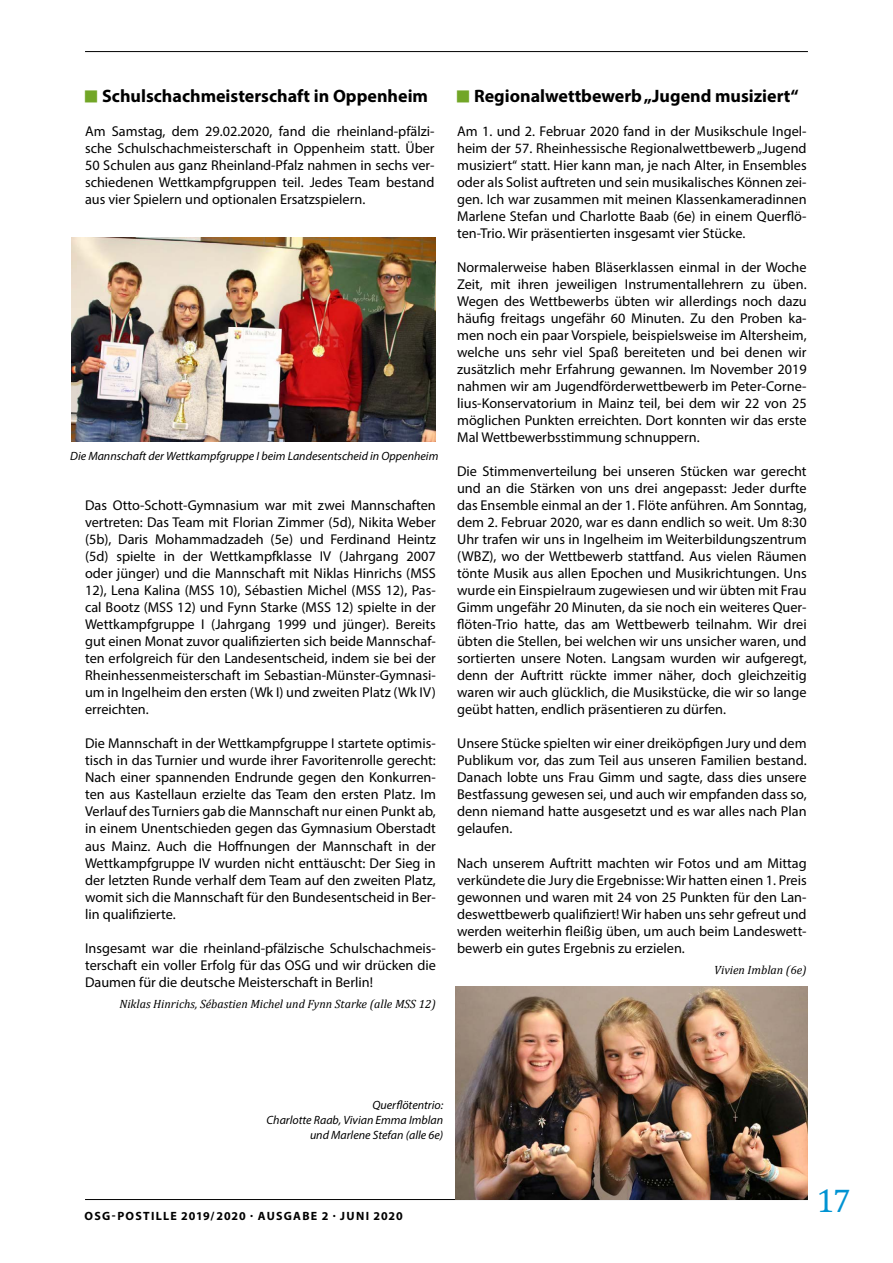
<style>
.page{position:relative;width:893px;height:1263px;background:#fff}
.page>*{position:absolute;margin:0;border:0;box-sizing:border-box;transform-origin:0 0}
.t1{font:33px "Cambria";color:#0093d2}
.t2{font:700 18px "Myriad Pro";color:#000}
.Inhalt_-_Fließtext_B{font:14.25px/17px "Myriad Pro";color:#000;text-align:justify}
.Inhalt_-_Bilduntersc{font:italic 12px/15px "Myriad Pro";color:#000;text-align:right}
.Inhalt_-_Autor{font:italic 12px "Cambria";color:#000}
.t3{font:700 12px "Myriad Pro";letter-spacing:.1em;color:#000}
</style>
<div class="page">
<hr style="left:85px;top:51px;width:723px;height:1px;background:#000">
<hr style="left:85px;top:1199px;width:723px;height:1px;background:#000">
<img style="left:71px;top:237px;width:365px;height:204px">
<img style="left:455px;top:986px;width:353px;height:213px">
<p class="t2" style="left:102px;top:84px;width:328px">Schulschachmeisterschaft in Oppenheim</p>
<p class="Inhalt_-_Fließtext_B" style="left:85px;top:123px;width:351px">Am Samstag, dem 29.02.2020, fand die rheinland-pfälzi&shy;sche Schulschachmeisterschaft in Oppenheim statt. Über 50 Schulen aus ganz Rheinland-Pfalz nahmen in sechs ver&shy;schiedenen Wettkampfgruppen teil. Jedes Team bestand aus vier Spielern und optionalen Ersatzspielern.</p>
<p class="Inhalt_-_Bilduntersc" style="left:70px;top:448px;width:370px">Die Mannschaft der Wettkampfgruppe I beim Landesentscheid in Oppenheim</p>
<p class="Inhalt_-_Fließtext_B" style="left:85px;top:497px;width:352px">Das Otto-Schott-Gymnasium war mit zwei Mannschaften vertreten: Das Team mit Florian Zimmer (5d), Nikita Weber (5b), Daris Mohammadzadeh (5e) und Ferdinand Heintz (5d) spielte in der Wettkampfklasse IV (Jahrgang 2007 oder jünger) und die Mannschaft mit Niklas Hinrichs (MSS 12), Lena Kalina (MSS 10), Sébastien Michel (MSS 12), Pas&shy;cal Bootz (MSS 12) und Fynn Starke (MSS 12) spielte in der Wettkampfgruppe I (Jahrgang 1999 und jünger). Bereits gut einen Monat zuvor qualifizierten sich beide Mannschaf&shy;ten erfolgreich für den Landesentscheid, indem sie bei der Rheinhessenmeisterschaft im Sebastian-Münster-Gymnasi&shy;um in Ingelheim den ersten (Wk I) und zweiten Platz (Wk IV) erreichten.</p>
<p class="Inhalt_-_Fließtext_B" style="left:85px;top:735px;width:352px">Die Mannschaft in der Wettkampfgruppe I startete optimis&shy;tisch in das Turnier und wurde ihrer Favoritenrolle gerecht:<br>Nach einer spannenden Endrunde gegen den Konkurren&shy;ten aus Kastellaun erzielte das Team den ersten Platz. Im Verlauf des Turniers gab die Mannschaft nur einen Punkt ab, in einem Unentschieden gegen das Gymnasium Oberstadt aus Mainz. Auch die Hoffnungen der Mannschaft in der Wettkampfgruppe IV wurden nicht enttäuscht: Der Sieg in der letzten Runde verhalf dem Team auf den zweiten Platz, womit sich die Mannschaft für den Bundesentscheid in Ber&shy;lin qualifizierte.</p>
<p class="Inhalt_-_Fließtext_B" style="left:85px;top:939px;width:352px">Insgesamt war die rheinland-pfälzische Schulschachmeis&shy;terschaft ein voller Erfolg für das OSG und wir drücken die Daumen für die deutsche Meisterschaft in Berlin!</p>
<p class="Inhalt_-_Autor" style="left:119px;top:996px;width:318px">Niklas Hinrichs, Sébastien Michel und Fynn Starke (alle MSS 12)</p>
<p class="t2" style="left:474px;top:84px;width:326px">Regionalwettbewerb „Jugend musiziert“</p>
<p class="Inhalt_-_Fließtext_B" style="left:457px;top:123px;width:351px">Am 1. und 2. Februar 2020 fand in der Musikschule Ingel&shy;heim der 57. Rheinhessische Regionalwettbewerb „Jugend musiziert“ statt. Hier kann man, je nach Alter, in Ensembles oder als Solist auftreten und sein musikalisches Können zei&shy;gen. Ich war zusammen mit meinen Klassenkameradinnen Marlene Stefan und Charlotte Baab (6e) in einem Querflö&shy;ten-Trio. Wir präsentierten insgesamt vier Stücke.</p>
<p class="Inhalt_-_Fließtext_B" style="left:457px;top:259px;width:351px">Normalerweise haben Bläserklassen einmal in der Woche Zeit, mit ihren jeweiligen Instrumentallehrern zu üben.<br>Wegen des Wettbewerbs übten wir allerdings noch dazu häufig freitags ungefähr 60 Minuten. Zu den Proben ka&shy;men noch ein paar Vorspiele, beispielsweise im Altersheim, welche uns sehr viel Spaß bereiteten und bei denen wir zusätzlich mehr Erfahrung gewannen. Im November 2019 nahmen wir am Jugendförderwettbewerb im Peter-Corne&shy;lius-Konservatorium in Mainz teil, bei dem wir 22 von 25 möglichen Punkten erreichten. Dort konnten wir das erste Mal Wettbewerbsstimmung schnuppern.</p>
<p class="Inhalt_-_Fließtext_B" style="left:457px;top:463px;width:351px">Die Stimmenverteilung bei unseren Stücken war gerecht und an die Stärken von uns drei angepasst: Jeder durfte das Ensemble einmal an der 1. Flöte anführen. Am Sonntag, dem 2. Februar 2020, war es dann endlich so weit. Um 8:30<br>Uhr trafen wir uns in Ingelheim im Weiterbildungszentrum (WBZ), wo der Wettbewerb stattfand. Aus vielen Räumen tönte Musik aus allen Epochen und Musikrichtungen. Uns wurde ein Einspielraum zugewiesen und wir übten mit Frau Gimm ungefähr 20 Minuten, da sie noch ein weiteres Quer&shy;flöten-Trio hatte, das am Wettbewerb teilnahm. Wir drei übten die Stellen, bei welchen wir uns unsicher waren, und sortierten unsere Noten. Langsam wurden wir aufgeregt, denn der Auftritt rückte immer näher, doch gleichzeitig waren wir auch glücklich, die Musikstücke, die wir so lange geübt hatten, endlich präsentieren zu dürfen.</p>
<p class="Inhalt_-_Fließtext_B" style="left:457px;top:735px;width:351px">Unsere Stücke spielten wir einer dreiköpfigen Jury und dem Publikum vor, das zum Teil aus unseren Familien bestand.<br>Danach lobte uns Frau Gimm und sagte, dass dies unsere Bestfassung gewesen sei, und auch wir empfanden dass so, denn niemand hatte ausgesetzt und es war alles nach Plan gelaufen.</p>
<p class="Inhalt_-_Fließtext_B" style="left:457px;top:854px;width:351px">Nach unserem Auftritt machten wir Fotos und am Mittag verkündete die Jury die Ergebnisse: Wir hatten einen 1. Preis gewonnen und waren mit 24 von 25 Punkten für den Lan&shy;deswettbewerb qualifiziert! Wir haben uns sehr gefreut und werden weiterhin fleißig üben, um auch beim Landeswett&shy;bewerb ein gutes Ergebnis zu erzielen.</p>
<p class="Inhalt_-_Autor" style="left:714px;top:962px;width:94px">Vivien Imblan (6e)</p>
<p class="Inhalt_-_Bilduntersc" style="left:267px;top:1097px;width:178px">Querflötentrio:<br>Charlotte Raab, Vivian Emma Imblan und Marlene Stefan (alle 6e)</p>
<p class="t3" style="left:85px;top:1208px;width:320px">OSG-POSTILLE 2019/2020 · AUSGABE 2 · JUNI 2020</p>
<h1 class="t1" style="left:816px;top:1181px;width:36px">17</h1>
</div>
